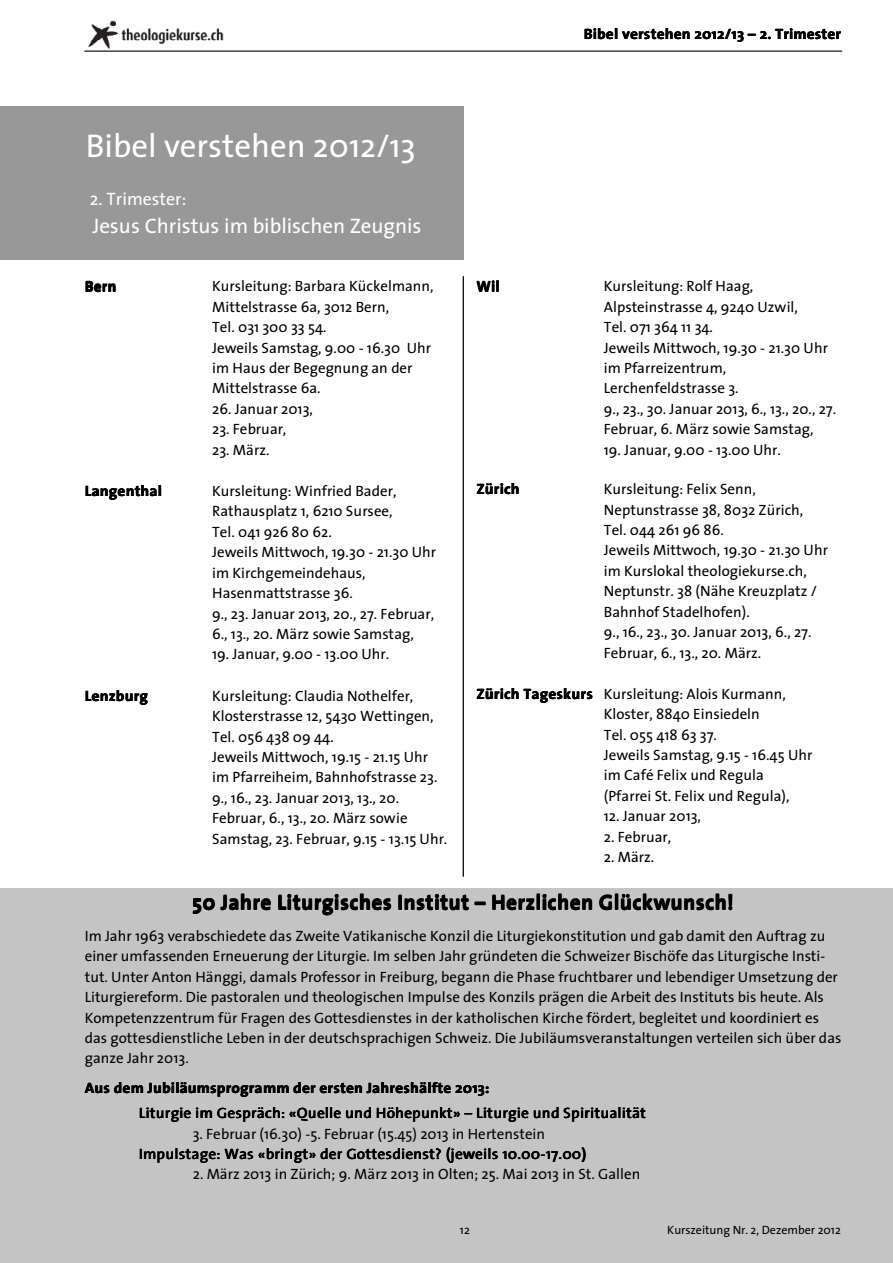
<style>
.page{position:relative;width:893px;height:1263px;background:#fff}
.page>*{position:absolute;margin:0;border:0;box-sizing:border-box;transform-origin:0 0}
.t1{font:33px "The Sans";color:#fff}
.t2{font:700 21px "The Sans";letter-spacing:.025em;color:#000}
.t3{font:21px "The Sans";letter-spacing:-.005em;color:#fff}
.t4{font:18px "The Sans";color:#fff}
.t5{font:15px/20.4px "The Sans";letter-spacing:.005em;color:#000}
.t6{font:700 15px "The Sans";letter-spacing:.03em;color:#000}
.t7{font:15px "The Sans";letter-spacing:.03em;color:#000}
.t8{font:12px "The Sans";color:#000}
.s1{font-weight:700}
</style>
<div class="page">
<div style="left:0;top:889px;width:893px;height:374px;background:#c4c4c5"></div>
<div style="left:0;top:106px;width:463px;height:153px;background:#989898"></div>
<img style="left:85px;top:20px;width:141px;height:31px">
<hr style="left:85px;top:51px;width:757px;height:1px;background:#000">
<svg style="left:463px;top:276px;width:1px;height:601px"></svg>
<p class="t6" style="left:584px;top:28px;width:258px">Bibel verstehen 2012/13 – 2. Trimester</p>
<p class="t6" style="left:760px;top:28px;width:83px">2. Trimester</p>
<h1 class="t1" style="left:86px;top:129px;width:331px">Bibel verstehen 2012/13</h1>
<p class="t4" style="left:90px;top:190px;width:98px">2. Trimester:</p>
<h2 class="t3" style="left:93px;top:215px;width:331px">Jesus Christus im biblischen Zeugnis</h2>
<p class="t6" style="left:85px;top:281px;width:33px">Bern</p>
<p class="t5" style="left:212px;top:277px;width:223px">Kursleitung: Barbara Kückelmann,<br>Mittelstrasse 6a, 3012 Bern,<br>Tel. 031 300 33 54.<br>Jeweils Samstag, 9.00 - 16.30 Uhr im Haus der Begegnung an der<br>Mittelstrasse 6a.</p>
<p class="t5" style="left:212px;top:399px;width:102px">26. Januar 2013,</p>
<p class="t5" style="left:212px;top:420px;width:76px">23. Februar,</p>
<p class="t5" style="left:212px;top:440px;width:59px">23. März.</p>
<p class="t6" style="left:85px;top:485px;width:79px">Langenthal</p>
<p class="t5" style="left:212px;top:481px;width:225px">Kursleitung: Winfried Bader,<br>Rathausplatz 1, 6210 Sursee,<br>Tel. 041 926 80 62.<br>Jeweils Mittwoch, 19.30 - 21.30 Uhr im Kirchgemeindehaus,<br>Hasenmattstrasse 36.<br>9., 23. Januar 2013, 20., 27. Februar,<br>6., 13., 20. März sowie Samstag,</p>
<p class="t5" style="left:212px;top:645px;width:178px">19. Januar, 9.00 - 13.00 Uhr.</p>
<p class="t6" style="left:85px;top:689px;width:65px">Lenzburg</p>
<p class="t5" style="left:212px;top:686px;width:237px">Kursleitung: Claudia Nothelfer, Klosterstrasse 12, 5430 Wettingen, Tel. 056 438 09 44.<br>Jeweils Mittwoch, 19.15 - 21.15 Uhr im Pfarreiheim, Bahnhofstrasse 23.<br>9., 16., 23. Januar 2013, 13., 20.<br>Februar, 6., 13., 20. März sowie Samstag, 23. Februar, 9.15 - 13.15 Uhr.</p>
<p class="t6" style="left:476px;top:281px;width:24px">Wil</p>
<p class="t5" style="left:604px;top:277px;width:234px">Kursleitung: Rolf Haag,<br>Alpsteinstrasse 4, 9240 Uzwil,<br>Tel. 071 364 11 34.<br>Jeweils Mittwoch, 19.30 - 21.30 Uhr im Pfarreizentrum,<br>Lerchenfeldstrasse 3.<br>9., 23., 30. Januar 2013, 6., 13., 20., 27.<br>Februar, 6. März sowie Samstag,</p>
<p class="t5" style="left:604px;top:440px;width:178px">19. Januar, 9.00 - 13.00 Uhr.</p>
<p class="t6" style="left:476px;top:483px;width:44px">Zürich</p>
<p class="t5" style="left:604px;top:479px;width:225px">Kursleitung: Felix Senn,<br>Neptunstrasse 38, 8032 Zürich,<br>Tel. 044 261 96 86.<br>Jeweils Mittwoch, 19.30 - 21.30 Uhr im Kurslokal theologiekurse.ch,<br>Neptunstr. 38 (Nähe Kreuzplatz /<br>Bahnhof Stadelhofen).<br>9., 16., 23., 30. Januar 2013, 6., 27.<br>Februar, 6., 13., 20. März.</p>
<p class="t5" style="left:604px;top:684px;width:210px;text-indent:-127px"><span class="s1">Zürich Tageskurs</span> Kursleitung: Alois Kurmann,<br>Kloster, 8840 Einsiedeln<br>Tel. 055 418 63 37.<br>Jeweils Samstag, 9.15 - 16.45 Uhr im Café Felix und Regula (Pfarrei St. Felix und Regula),</p>
<p class="t5" style="left:604px;top:807px;width:98px">12. Januar 2013,</p>
<p class="t5" style="left:604px;top:827px;width:69px">2. Februar,</p>
<p class="t5" style="left:604px;top:848px;width:52px">2. März.</p>
<h2 class="t2" style="left:193px;top:894px;width:542px">50 Jahre Liturgisches Institut – Herzlichen Glückwunsch!</h2>
<p class="t5" style="left:85px;top:926px;width:758px">Im Jahr 1963 verabschiedete das Zweite Vatikanische Konzil die Liturgiekonstitution und gab damit den Auftrag zu einer umfassenden Erneuerung der Liturgie. Im selben Jahr gründeten die Schweizer Bischöfe das Liturgische Insti&shy;tut. Unter Anton Hänggi, damals Professor in Freiburg, begann die Phase fruchtbarer und lebendiger Umsetzung der Liturgiereform. Die pastoralen und theologischen Impulse des Konzils prägen die Arbeit des Instituts bis heute. Als Kompetenzzentrum für Fragen des Gottesdienstes in der katholischen Kirche fördert, begleitet und koordiniert es das gottesdienstliche Leben in der deutschsprachigen Schweiz. Die Jubiläumsveranstaltungen verteilen sich über das ganze Jahr 2013.</p>
<p class="t6" style="left:85px;top:1082px;width:406px">Aus dem Jubiläumsprogramm der ersten Jahreshälfte 2013:</p>
<p class="t5" style="left:139px;top:1104px;width:8px">L</p>
<p class="t5" style="left:184px;top:1104px;width:9px">e</p>
<p class="t5" style="left:387px;top:1104px;width:10px">ö</p>
<p class="t5" style="left:521px;top:1103px;width:9px">e</p>
<p class="t5" style="left:551px;top:1103px;width:21px">d S</p>
<p class="t5" style="left:590px;top:1103px;width:5px">i</p>
<p class="t5" style="left:139px;top:1124px;width:449px;text-indent:54px">3. Februar (16.30) -5. Februar (15.45) 2013 in Hertenstein<br>Impulstage: Was «bringt» der Gottesdienst? (jeweils 10.00-17.00)</p>
<p class="t5" style="left:193px;top:1165px;width:449px">2. März 2013 in Zürich; 9. März 2013 in Olten; 25. Mai 2013 in St. Gallen</p>
<p class="t5" style="left:139px;top:1103px;width:8px">L</p>
<p class="t5" style="left:184px;top:1103px;width:9px">e</p>
<p class="t5" style="left:387px;top:1103px;width:10px">ö</p>
<p class="t7" style="left:139px;top:1106px;width:508px">Liturgie im Gespräch: «Quelle und Höhepunkt» – Liturgie und Spiritualität</p>
<p class="t5" style="left:521px;top:1104px;width:9px">e</p>
<p class="t5" style="left:551px;top:1104px;width:21px">d S</p>
<p class="t5" style="left:590px;top:1104px;width:5px">i</p>
<p class="t8" style="left:460px;top:1224px;width:11px">12</p>
<p class="t8" style="left:667px;top:1224px;width:175px">Kurszeitung Nr. 2, Dezember 2012</p>
</div>
